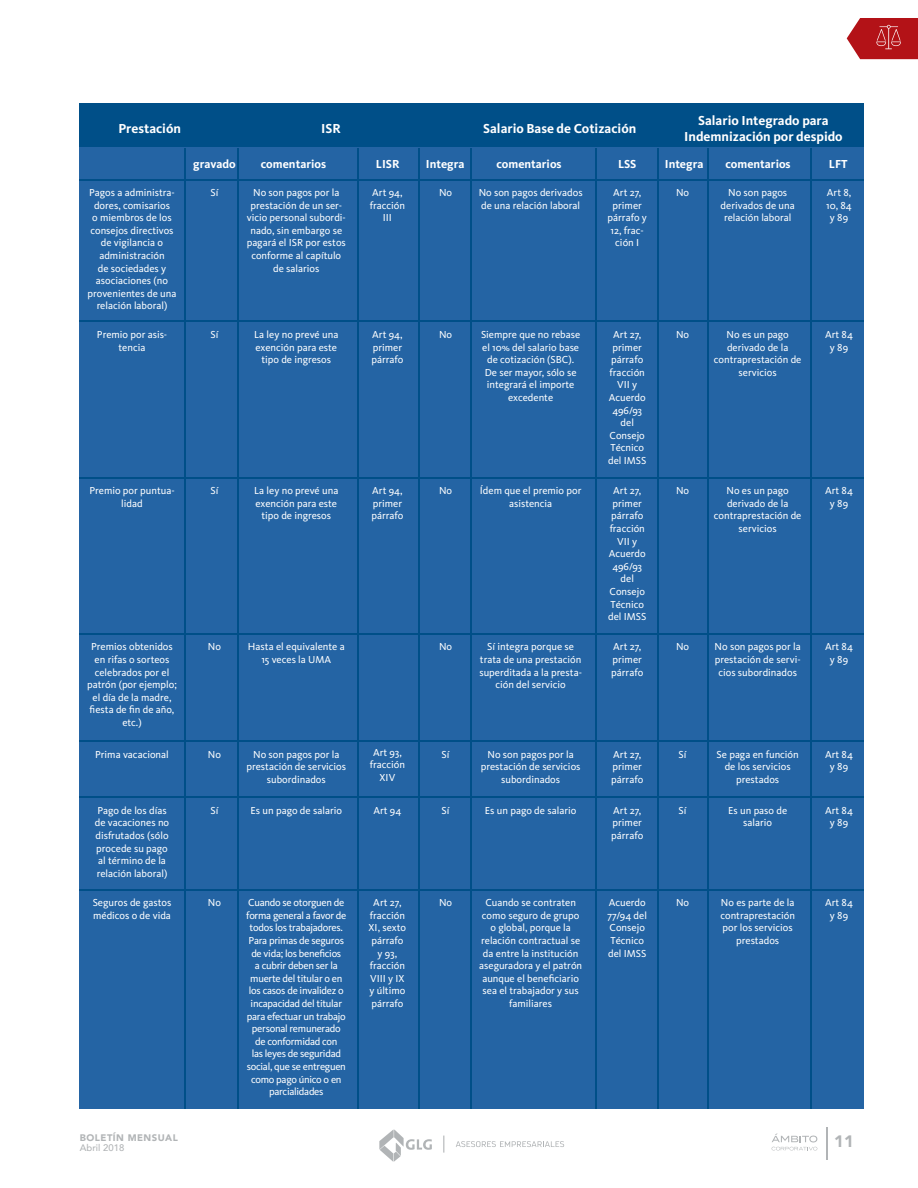
<style>
.page{position:relative;width:918px;height:1188px;background:#fff}
.page>*{position:absolute;margin:0;border:0;box-sizing:border-box;transform-origin:0 0}
.t1{font:900 16.5px "Avenir";color:#b1b4b6}
.t2{font:700 13.5px/16.2px "Kievit OT";color:#fff;text-align:center}
.t3{font:700 12px "Kievit OT";color:#fff}
.t4{font:10.5px/12.6px "Kievit OT";color:#fff;text-align:center}
.t5{font:10.5px/12.6px "Kievit OT";letter-spacing:-.025em;color:#fff;text-align:center}
.t6{font:900 9.45px "Avenir";letter-spacing:.05em;color:#b1b4b6}
.t7{font:500 9.45px "Avenir";color:#b1b4b6}
</style>
<div class="page">
<svg style="left:379px;top:1130px;width:53px;height:32px"></svg>
<svg style="left:456px;top:1141px;width:108px;height:6px"></svg>
<svg style="left:443px;top:1136px;width:1px;height:17px"></svg>
<svg style="left:772px;top:1134px;width:46px;height:16px"></svg>
<hr style="left:826px;top:1127px;width:2px;height:33px;background:#b1b4b6">
<svg style="left:847px;top:18px;width:71px;height:41px;background:#bc2f33"></svg>
<div style="left:80px;top:104px;width:784px;height:46px;background:#004f88"></div>
<div style="left:80px;top:147px;width:784px;height:961px;background:#2464a4"></div>
<hr style="left:185px;top:148px;width:1px;height:960px;background:#004f88">
<hr style="left:237px;top:148px;width:2px;height:960px;background:#004f88">
<hr style="left:80px;top:179px;width:784px;height:1px;background:#004f88">
<hr style="left:80px;top:321px;width:784px;height:1px;background:#004f88">
<hr style="left:80px;top:477px;width:784px;height:1px;background:#004f88">
<hr style="left:80px;top:633px;width:784px;height:2px;background:#004f88">
<hr style="left:80px;top:740px;width:784px;height:2px;background:#004f88">
<hr style="left:80px;top:797px;width:784px;height:1px;background:#004f88">
<hr style="left:80px;top:889px;width:784px;height:1px;background:#004f88">
<hr style="left:358px;top:148px;width:1px;height:960px;background:#004f88">
<hr style="left:418px;top:148px;width:2px;height:960px;background:#004f88">
<hr style="left:471px;top:148px;width:1px;height:960px;background:#004f88">
<hr style="left:595px;top:148px;width:2px;height:960px;background:#004f88">
<hr style="left:657px;top:148px;width:2px;height:960px;background:#004f88">
<hr style="left:707px;top:148px;width:2px;height:960px;background:#004f88">
<hr style="left:810px;top:148px;width:2px;height:960px;background:#004f88">
<p class="t2" style="left:118px;top:120px;width:64px">Prestación</p>
<p class="t4" style="left:88px;top:186px;width:90px">Pagos a administra&shy;dores, comisarios<br>o miembros de los consejos directivos de vigilancia o administración<br>de sociedades y asociaciones (no provenientes de una relación laboral)</p>
<p class="t4" style="left:97px;top:328px;width:72px">Premio por asis&shy;tencia</p>
<p class="t4" style="left:89px;top:484px;width:87px">Premio por puntua&shy;lidad</p>
<p class="t4" style="left:87px;top:641px;width:91px">Premios obtenidos en rifas o sorteos celebrados por el patrón (por ejemplo; el día de la madre, fiesta de fin de año, etc.)</p>
<p class="t4" style="left:95px;top:748px;width:75px">Prima vacacional</p>
<p class="t4" style="left:95px;top:804px;width:76px">Pago de los días de vacaciones no disfrutados (sólo procede su pago al término de la relación laboral)</p>
<p class="t4" style="left:93px;top:896px;width:80px;text-align:left">Seguros de gastos médicos o de vida</p>
<p class="t2" style="left:321px;top:120px;width:21px">ISR</p>
<p class="t2" style="left:684px;top:112px;width:160px">Salario Integrado para<br>Indemnización por despido</p>
<p class="t2" style="left:483px;top:120px;width:154px">Salario Base de Cotización</p>
<p class="t3" style="left:193px;top:157px;width:44px">gravado</p>
<p class="t3" style="left:261px;top:157px;width:67px">comentarios</p>
<p class="t3" style="left:376px;top:157px;width:25px">LISR</p>
<p class="t3" style="left:426px;top:157px;width:40px">Integra</p>
<p class="t3" style="left:496px;top:157px;width:67px">comentarios</p>
<p class="t3" style="left:618px;top:157px;width:20px">LSS</p>
<p class="t3" style="left:665px;top:157px;width:40px">Integra</p>
<p class="t3" style="left:725px;top:157px;width:67px">comentarios</p>
<p class="t3" style="left:829px;top:157px;width:20px">LFT</p>
<p class="t4" style="left:210px;top:186px;width:9px">Sí</p>
<p class="t4" style="left:247px;top:186px;width:101px">No son pagos por la prestación de un ser&shy;vicio personal subordi&shy;nado, sin embargo se pagará el ISR por estos conforme al capítulo de salarios</p>
<p class="t4" style="left:370px;top:186px;width:37px">Art 94, fracción<br>III</p>
<p class="t4" style="left:439px;top:186px;width:15px">No</p>
<p class="t4" style="left:479px;top:186px;width:105px;text-align:left">No son pagos derivados de una relación laboral</p>
<p class="t4" style="left:608px;top:186px;width:41px">Art 27, primer párrafo y<br>12, frac&shy;ción I</p>
<p class="t4" style="left:676px;top:186px;width:15px">No</p>
<p class="t4" style="left:721px;top:186px;width:76px">No son pagos derivados de una relación laboral</p>
<p class="t4" style="left:826px;top:186px;width:27px">Art 8,<br>10, 84 y 89</p>
<p class="t4" style="left:210px;top:328px;width:9px">Sí</p>
<p class="t4" style="left:254px;top:328px;width:86px">La ley no prevé una exención para este tipo de ingresos</p>
<p class="t4" style="left:371px;top:328px;width:34px;text-align:left">Art 94, primer párrafo</p>
<p class="t4" style="left:210px;top:484px;width:9px">Sí</p>
<p class="t4" style="left:254px;top:484px;width:86px">La ley no prevé una exención para este tipo de ingresos</p>
<p class="t4" style="left:371px;top:484px;width:34px;text-align:left">Art 94, primer párrafo</p>
<p class="t4" style="left:208px;top:641px;width:15px">No</p>
<p class="t4" style="left:248px;top:641px;width:98px">Hasta el equivalente a<br>15 veces la UMA</p>
<p class="t4" style="left:439px;top:328px;width:15px">No</p>
<p class="t4" style="left:439px;top:484px;width:15px">No</p>
<p class="t4" style="left:439px;top:641px;width:15px">No</p>
<p class="t4" style="left:481px;top:328px;width:101px">Siempre que no rebase el 10% del salario base de cotización (SBC).<br>De ser mayor, sólo se integrará el importe excedente</p>
<p class="t4" style="left:480px;top:484px;width:103px">Ídem que el premio por asistencia</p>
<p class="t4" style="left:479px;top:641px;width:104px">Sí integra porque se trata de una prestación superditada a la presta&shy;ción del servicio</p>
<p class="t4" style="left:608px;top:328px;width:40px">Art 27, primer párrafo fracción<br>VII y<br>Acuerdo<br>496/93 del<br>Consejo<br>Técnico del IMSS</p>
<p class="t4" style="left:608px;top:484px;width:40px">Art 27, primer párrafo fracción<br>VII y<br>Acuerdo<br>496/93 del<br>Consejo<br>Técnico del IMSS</p>
<p class="t4" style="left:611px;top:641px;width:34px;text-align:left">Art 27, primer párrafo</p>
<p class="t4" style="left:676px;top:328px;width:15px">No</p>
<p class="t4" style="left:714px;top:328px;width:89px">No es un pago derivado de la contraprestación de servicios</p>
<p class="t4" style="left:825px;top:328px;width:29px">Art 84 y 89</p>
<p class="t4" style="left:676px;top:484px;width:15px">No</p>
<p class="t4" style="left:714px;top:484px;width:89px">No es un pago derivado de la contraprestación de servicios</p>
<p class="t4" style="left:825px;top:484px;width:29px">Art 84 y 89</p>
<p class="t4" style="left:676px;top:641px;width:15px">No</p>
<p class="t4" style="left:715px;top:641px;width:88px">No son pagos por la prestación de servi&shy;cios subordinados</p>
<p class="t4" style="left:825px;top:641px;width:29px">Art 84 y 89</p>
<p class="t4" style="left:208px;top:748px;width:15px">No</p>
<p class="t4" style="left:210px;top:804px;width:9px">Sí</p>
<p class="t4" style="left:246px;top:748px;width:101px">No son pagos por la prestación de servicios subordinados</p>
<p class="t4" style="left:251px;top:804px;width:93px">Es un pago de salario</p>
<p class="t4" style="left:370px;top:746px;width:37px">Art 93, fracción<br>XIV</p>
<p class="t4" style="left:373px;top:804px;width:29px">Art 94</p>
<p class="t4" style="left:442px;top:748px;width:9px">Sí</p>
<p class="t4" style="left:442px;top:804px;width:9px">Sí</p>
<p class="t4" style="left:481px;top:748px;width:101px">No son pagos por la prestación de servicios subordinados</p>
<p class="t4" style="left:485px;top:804px;width:93px">Es un pago de salario</p>
<p class="t4" style="left:611px;top:748px;width:34px;text-align:left">Art 27, primer párrafo</p>
<p class="t4" style="left:611px;top:804px;width:34px;text-align:left">Art 27, primer párrafo</p>
<p class="t4" style="left:679px;top:748px;width:9px">Sí</p>
<p class="t4" style="left:679px;top:804px;width:9px">Sí</p>
<p class="t4" style="left:717px;top:748px;width:84px">Se paga en función de los servicios prestados</p>
<p class="t4" style="left:728px;top:804px;width:61px">Es un paso de salario</p>
<p class="t4" style="left:825px;top:748px;width:29px">Art 84 y 89</p>
<p class="t4" style="left:825px;top:804px;width:29px">Art 84 y 89</p>
<p class="t4" style="left:208px;top:896px;width:15px">No</p>
<p class="t5" style="left:246px;top:896px;width:102px">Cuando se otorguen de forma general a favor de todos los trabajadores.<br>Para primas de seguros de vida; los beneficios<br>a cubrir deben ser la muerte del titular o en los casos de invalidez o incapacidad del titular para efectuar un trabajo personal remunerado de conformidad con<br>las leyes de seguridad social, que se entreguen como pago único o en parcialidades</p>
<p class="t4" style="left:369px;top:896px;width:39px">Art 27, fracción<br>XI, sexto párrafo y 93, fracción<br>VIII y IX y último párrafo</p>
<p class="t4" style="left:439px;top:896px;width:15px">No</p>
<p class="t4" style="left:479px;top:896px;width:105px">Cuando se contraten como seguro de grupo o global, porque la relación contractual se da entre la institución aseguradora y el patrón aunque el beneficiario sea el trabajador y sus familiares</p>
<p class="t4" style="left:608px;top:896px;width:41px;text-align:left">Acuerdo<br>77/94 del<br>Consejo<br>Técnico del IMSS</p>
<p class="t4" style="left:676px;top:896px;width:15px">No</p>
<p class="t4" style="left:721px;top:896px;width:76px">No es parte de la contraprestación por los servicios prestados</p>
<p class="t4" style="left:825px;top:896px;width:29px">Art 84 y 89</p>
<p class="t6" style="left:80px;top:1130px;width:99px">BOLETÍN MENSUAL</p>
<p class="t7" style="left:80px;top:1139px;width:46px">Abril 2018</p>
<h1 class="t1" style="left:834px;top:1127px;width:21px">11</h1>
</div>
